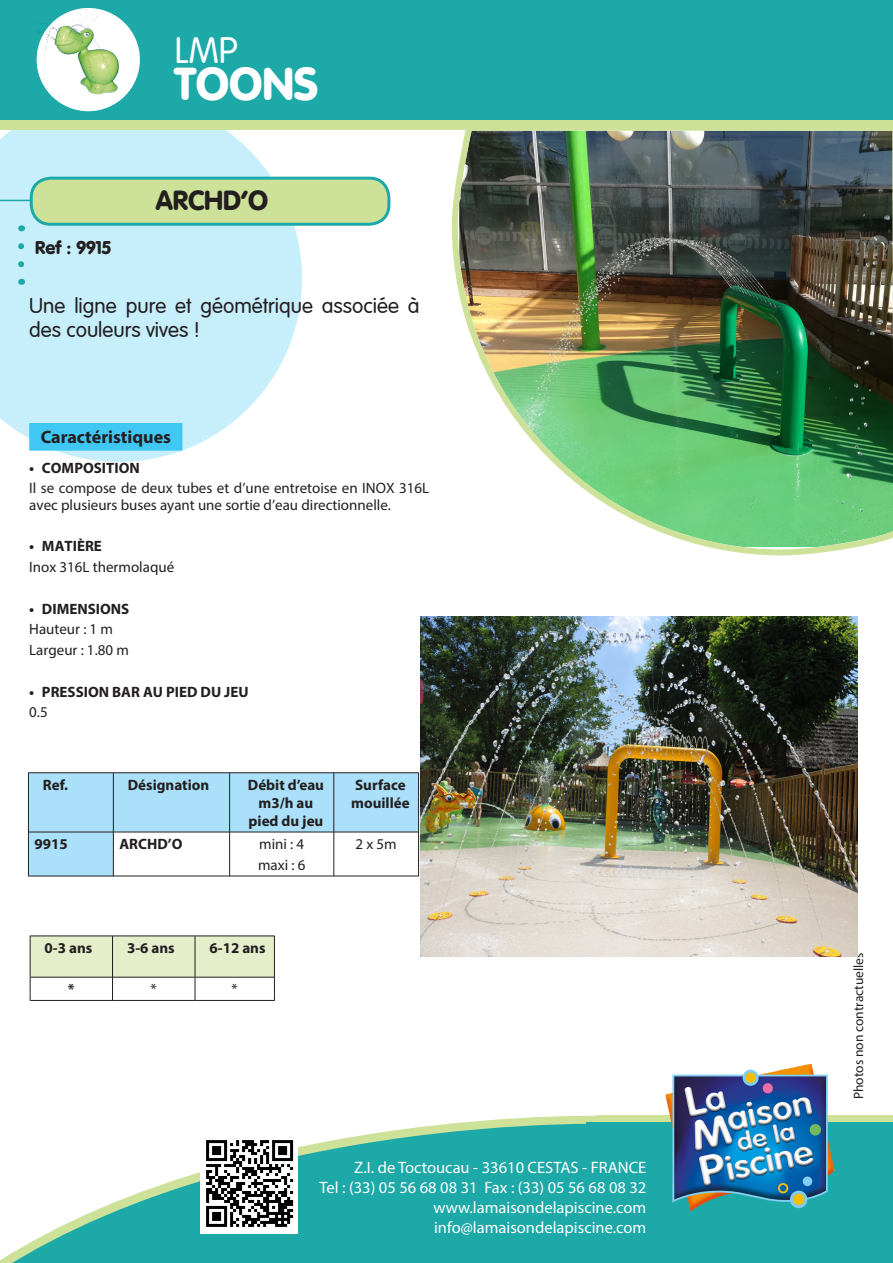
<style>
.page{position:relative;width:893px;height:1263px;background:#fff}
.page>*{position:absolute;margin:0;border:0;box-sizing:border-box;transform-origin:0 0}
.t1{font:900 45px "VAG Rounded LT";color:#fff}
.t2{font:300 36px "VAG Rounded LT";color:#fff}
.Descriptif_Vo_-_titr{font:900 27px "VAG Rounded LT";color:#231f20}
.Descriptif_Vo_-_txt{font:300 21px/24px "VAG Rounded LT";color:#231f20}
.Descriptif_Vo_-_titr-2{font:700 18px "Myriad Pro";color:#231f20}
.t3{font:900 18px "VAG Rounded LT";color:#231f20}
.t4{font:16.5px/19.8px "Myriad Pro";color:#fff;text-align:right}
.Descriptif_Vo_-_txt-2{font:15px/16.5px "Myriad Pro";color:#231f20}
.Descriptif_Vo_-_txt-3{font:700 15px/18px "Myriad Pro";color:#231f20;text-align:center}
.t5{font:13.5px "Myriad Pro";color:#231f20}
</style>
<div class="page">
<svg style="left:0;top:130px;width:302px;height:332px;background:#cdf0fb"></svg>
<svg style="left:0;top:119px;width:893px;height:11px;background:#b4d99a"></svg>
<svg style="left:839px;top:1116px;width:54px;height:7px"></svg>
<div style="left:0;top:0;width:893px;height:119px;background:#1ca9a8"></div>
<svg style="left:0;top:1115px;width:661px;height:148px;fill:#1ca9a8"></svg>
<div style="left:587px;top:1123px;width:306px;height:140px;background:#1ca9a8"></div>
<img style="left:661px;top:1064px;width:178px;height:148px">
<div style="left:31px;top:178px;width:358px;height:46px;background:#cee198;border-radius:20px"></div>
<div style="left:30px;top:177px;width:360px;height:49px;border:3px solid #1ca9a8;border-radius:20px"></div>
<hr style="left:0;top:200px;width:30px;height:1px;background:#1ca9a8">
<img style="left:37px;top:8px;width:99px;height:103px">
<svg style="left:18px;top:246px;width:6px;height:27px"></svg>
<img style="left:201px;top:1135px;width:97px;height:98px">
<img style="left:449px;top:122px;width:444px;height:434px">
<svg style="left:28px;top:421px;width:156px;height:31px;background:#51ccf4"></svg>
<svg style="left:29px;top:773px;width:389px;height:103px"></svg>
<hr style="left:29px;top:772px;width:84px;height:1px;background:#231f20">
<hr style="left:28px;top:772px;width:1px;height:60px;background:#231f20">
<hr style="left:114px;top:772px;width:115px;height:1px;background:#231f20">
<hr style="left:230px;top:772px;width:104px;height:1px;background:#231f20">
<hr style="left:334px;top:772px;width:84px;height:1px;background:#231f20">
<hr style="left:418px;top:772px;width:1px;height:60px;background:#231f20">
<hr style="left:28px;top:832px;width:1px;height:44px;background:#231f20">
<hr style="left:418px;top:832px;width:1px;height:44px;background:#231f20">
<hr style="left:29px;top:876px;width:84px;height:1px;background:#231f20">
<hr style="left:114px;top:876px;width:115px;height:1px;background:#231f20">
<hr style="left:230px;top:876px;width:104px;height:1px;background:#231f20">
<hr style="left:334px;top:876px;width:84px;height:1px;background:#231f20">
<hr style="left:113px;top:772px;width:1px;height:60px;background:#231f20">
<hr style="left:229px;top:772px;width:1px;height:60px;background:#231f20">
<hr style="left:334px;top:772px;width:1px;height:60px;background:#231f20">
<hr style="left:29px;top:832px;width:84px;height:1px;background:#231f20">
<hr style="left:114px;top:832px;width:115px;height:1px;background:#231f20">
<hr style="left:113px;top:832px;width:1px;height:44px;background:#231f20">
<hr style="left:230px;top:832px;width:104px;height:1px;background:#231f20">
<hr style="left:229px;top:832px;width:1px;height:44px;background:#231f20">
<hr style="left:334px;top:832px;width:84px;height:1px;background:#231f20">
<hr style="left:334px;top:832px;width:1px;height:44px;background:#231f20">
<hr style="left:31px;top:935px;width:81px;height:1px;background:#231f20">
<hr style="left:30px;top:935px;width:1px;height:42px;background:#231f20">
<hr style="left:113px;top:935px;width:82px;height:1px;background:#231f20">
<hr style="left:195px;top:935px;width:79px;height:1px;background:#231f20">
<hr style="left:274px;top:935px;width:1px;height:42px;background:#231f20">
<hr style="left:112px;top:935px;width:1px;height:42px;background:#231f20">
<svg style="left:30px;top:936px;width:245px;height:65px"></svg>
<img style="left:421px;top:617px;width:436px;height:340px">
<h2 class="t2" style="left:175px;top:29px;width:64px">LMP</h2>
<h1 class="t1" style="left:175px;top:57px;width:145px">TOONS</h1>
<p class="t3" style="left:35px;top:237px;width:77px">Ref : 9915</p>
<p class="Descriptif_Vo_-_titr" style="left:156px;top:184px;width:114px">ARCHD’O</p>
<p class="Descriptif_Vo_-_txt" style="left:29px;top:294px;width:392px">Une ligne pure et géométrique associée à des couleurs vives !</p>
<p class="Descriptif_Vo_-_titr-2" style="left:41px;top:425px;width:132px">Caractéristiques</p>
<p class="Descriptif_Vo_-_txt-3" style="left:29px;top:458px;width:112px">• COMPOSITION</p>
<p class="Descriptif_Vo_-_txt-2" style="left:29px;top:480px;width:402px">Il se compose de deux tubes et d’une entretoise en INOX 316L avec plusieurs buses ayant une sortie d’eau directionnelle.</p>
<p class="Descriptif_Vo_-_txt-3" style="left:29px;top:537px;width:74px">• MATIÈRE</p>
<p class="Descriptif_Vo_-_txt-2" style="left:29px;top:558px;width:147px">Inox 316L thermolaqué</p>
<p class="Descriptif_Vo_-_txt-3" style="left:29px;top:599px;width:102px">• DIMENSIONS</p>
<p class="Descriptif_Vo_-_txt-2" style="left:29px;top:621px;width:85px">Hauteur : 1 m</p>
<p class="Descriptif_Vo_-_txt-2" style="left:29px;top:641px;width:101px">Largeur : 1.80 m</p>
<p class="Descriptif_Vo_-_txt-3" style="left:29px;top:682px;width:221px">• PRESSION BAR AU PIED DU JEU</p>
<p class="Descriptif_Vo_-_txt-2" style="left:29px;top:704px;width:20px">0.5</p>
<p class="Descriptif_Vo_-_txt-3" style="left:43px;top:775px;width:27px">Ref.</p>
<p class="Descriptif_Vo_-_txt-3" style="left:128px;top:775px;width:83px">Désignation</p>
<p class="Descriptif_Vo_-_txt-3" style="left:248px;top:775px;width:78px">Débit d’eau</p>
<p class="Descriptif_Vo_-_txt-3" style="left:249px;top:793px;width:76px">m3/h au pied du jeu</p>
<p class="Descriptif_Vo_-_txt-3" style="left:34px;top:835px;width:35px">9915</p>
<p class="Descriptif_Vo_-_txt-3" style="left:119px;top:835px;width:65px">ARCHD’O</p>
<p class="Descriptif_Vo_-_txt-2" style="left:259px;top:836px;width:47px">mini : 4</p>
<p class="Descriptif_Vo_-_txt-2" style="left:258px;top:856px;width:49px">maxi : 6</p>
<p class="Descriptif_Vo_-_txt-3" style="left:351px;top:775px;width:60px;text-align:left">Surface mouillée</p>
<p class="Descriptif_Vo_-_txt-2" style="left:356px;top:836px;width:43px">2 x 5m</p>
<p class="Descriptif_Vo_-_txt-3" style="left:45px;top:939px;width:49px">0-3 ans</p>
<p class="Descriptif_Vo_-_txt-3" style="left:127px;top:939px;width:49px">3-6 ans</p>
<p class="Descriptif_Vo_-_txt-3" style="left:210px;top:939px;width:58px">6-12 ans</p>
<p class="Descriptif_Vo_-_txt-3" style="left:68px;top:980px;width:8px">*</p>
<p class="Descriptif_Vo_-_txt-2" style="left:151px;top:981px;width:8px">*</p>
<p class="Descriptif_Vo_-_txt-2" style="left:232px;top:981px;width:8px">*</p>
<p class="t4" style="left:320px;top:1157px;width:328px">Z.I. de Toctoucau - 33610 CESTAS - FRANCE<br>Tel : (33) 05 56 68 08 31 Fax : (33) 05 56 68 08 32 www.lamaisondelapiscine.com info@lamaisondelapiscine.com</p>
<p class="t5" style="left:850px;top:1099px;width:148px;rotate:-90deg">Photos non contractuelles</p>
</div>
